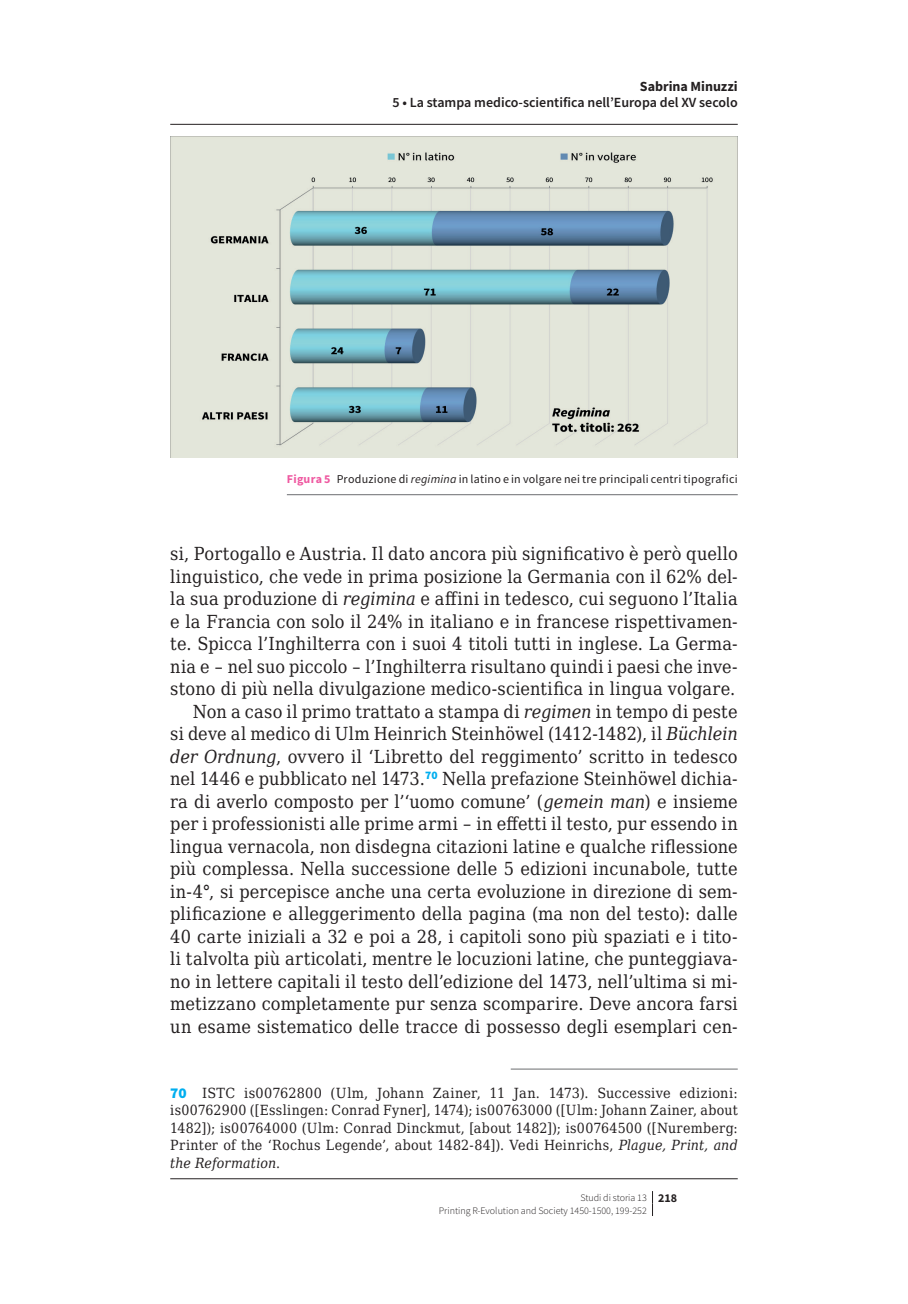
<style>
.page{position:relative;width:908px;height:1304px;background:#fff}
.page>*{position:absolute;margin:0;border:0;box-sizing:border-box;transform-origin:0 0}
.t1{font:18px/22.4px "DejaVu Serif Condensed";letter-spacing:.01em;color:#231f20;text-align:right}
.t2{font:14px/17.6px "DejaVu Serif Condensed";letter-spacing:.02em;color:#231f20;text-align:justify}
.t3{font:600 14px "Source Sans Pro";color:#231f20}
.t4{font:700 14px "Source Sans Pro";color:#231f20}
.t5{font:12px "Source Sans Pro";letter-spacing:.02em;color:#231f20}
.t6{font:300 10px/12.4px "Source Sans Pro";color:#231f20}
.s1{font-weight:700;color:#ef59a1}
.s2{font-style:italic}
.s3{font-family:"Source Sans Pro";font-weight:900;font-size:15px;color:#00aeef}
.s4{font-weight:700;font-size:12px}
</style>
<div class="page">
<svg style="left:652px;top:1191px;width:1px;height:25px"></svg>
<hr style="left:510px;top:1069px;width:227px;height:1px;background:#6c6d70">
<img style="left:170px;top:136px;width:567px;height:321px">
<hr style="left:287px;top:494px;width:450px;height:1px;background:#6c6d70">
<hr style="left:170px;top:124px;width:567px;height:1px;background:#231f20">
<hr style="left:170px;top:1178px;width:567px;height:1px;background:#231f20">
<p class="t4" style="left:639px;top:77px;width:99px">Sabrina Minuzzi</p>
<p class="t3" style="left:392px;top:94px;width:346px">5 • La stampa medico-scientifica nell’Europa del XV secolo</p>
<p class="t5" style="left:287px;top:472px;width:452px"><span class="s1">Figura 5</span> Produzione di <span class="s2">regimina</span> in latino e in volgare nei tre principali centri tipografici</p>
<p class="t1" style="left:170px;top:542px;width:568px">si, Portogallo e Austria. Il dato ancora più significativo è però quello linguistico, che vede in prima posizione la Germania con il 62% del&shy;la sua produzione di <span class="s2">regimina</span> e affini in tedesco, cui seguono l’Italia e la Francia con solo il 24% in italiano e in francese rispettivamen&shy;te. Spicca l’Inghilterra con i suoi 4 titoli tutti in inglese. La Germa&shy;nia e – nel suo piccolo – l’Inghilterra risultano quindi i paesi che inve&shy;stono di più nella divulgazione medico-scientifica in lingua volgare.<br>Non a caso il primo trattato a stampa di <span class="s2">regimen</span> in tempo di peste<br>si deve al medico di Ulm Heinrich Steinhöwel (1412-1482), il <span class="s2">Büchlein der Ordnung</span>, ovvero il ‘Libretto del reggimento’ scritto in tedesco nel 1446 e pubblicato nel 1473.<sup>70</sup> Nella prefazione Steinhöwel dichia&shy;ra di averlo composto per l’‘uomo comune’ (<span class="s2">gemein man</span>) e insieme per i professionisti alle prime armi – in effetti il testo, pur essendo in lingua vernacola, non disdegna citazioni latine e qualche riflessione più complessa. Nella successione delle 5 edizioni incunabole, tutte in-4°, si percepisce anche una certa evoluzione in direzione di sem&shy;plificazione e alleggerimento della pagina (ma non del testo): dalle 40 carte iniziali a 32 e poi a 28, i capitoli sono più spaziati e i tito&shy;li talvolta più articolati, mentre le locuzioni latine, che punteggiava&shy;no in lettere capitali il testo dell’edizione del 1473, nell’ultima si mi&shy;metizzano completamente pur senza scomparire. Deve ancora farsi un esame sistematico delle tracce di possesso degli esemplari cen-</p>
<p class="t2" style="left:170px;top:1084px;width:568px"><span class="s3">70</span> ISTC is00762800 (Ulm, Johann Zainer, 11 Jan. 1473). Successive edizioni: is00762900 ([Esslingen: Conrad Fyner], 1474); is00763000 ([Ulm: Johann Zainer, about 1482]); is00764000 (Ulm: Conrad Dinckmut, [about 1482]); is00764500 ([Nuremberg:<br>Printer of the ‘Rochus Legende’, about 1482-84]). Vedi Heinrichs, <span class="s2">Plague, Print, and the Reformation</span>.</p>
<p class="t6" style="left:438px;top:1191px;width:240px;text-indent:141px">Studi di storia 13 <span class="s4">218<br></span>Printing R-Evolution and Society 1450-1500, 199-252</p>
</div>
